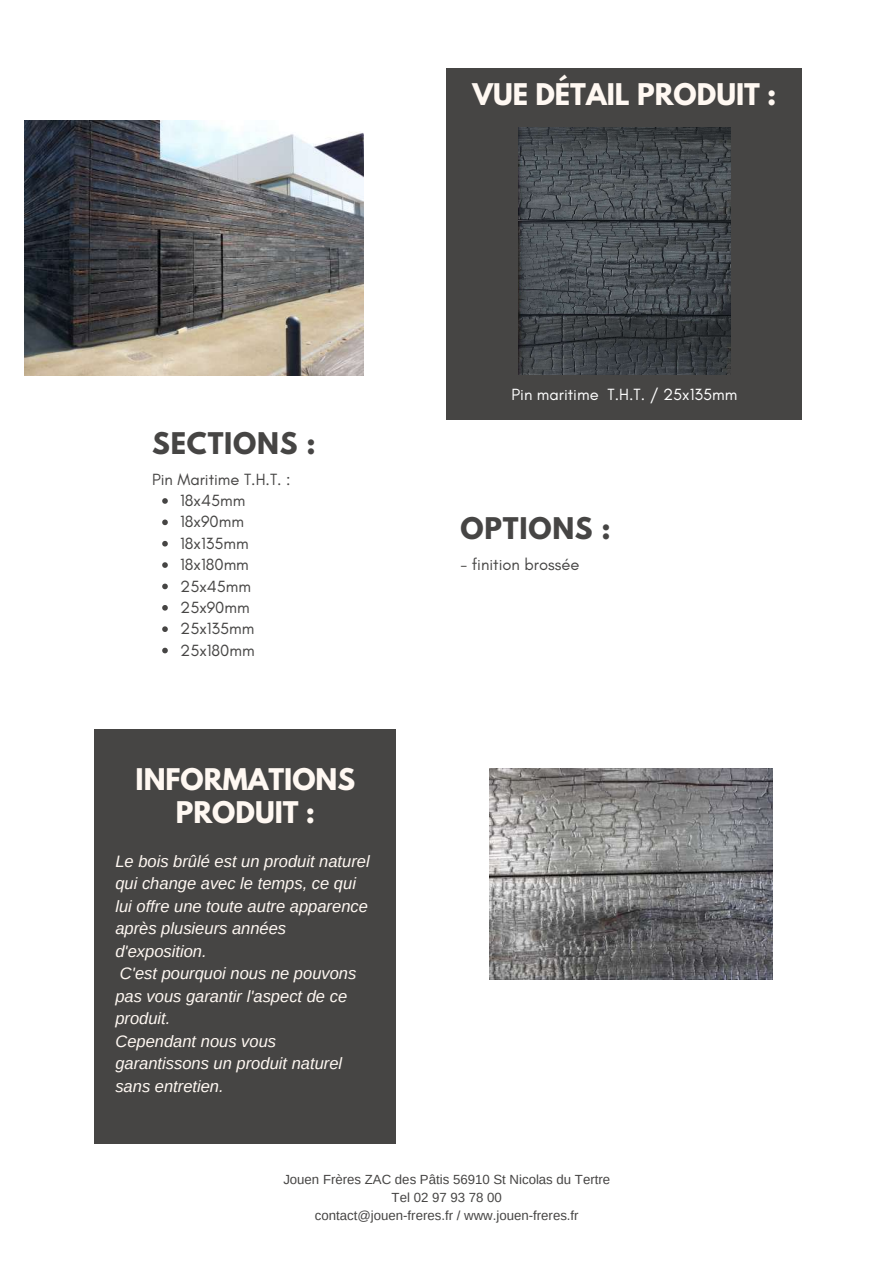
<style>
.page{position:relative;width:893px;height:1264px;background:#fff}
.page>*{position:absolute;margin:0;border:0;box-sizing:border-box;transform-origin:0 0}
.t1{font:700 26.4px/32.5px "League Spartan";color:#fff8f2;text-align:center}
.t2{font:700 26.4px "League Spartan";letter-spacing:.03em;color:#464544}
.t3{font:italic 16.5px/22.5px "Arimo";color:#fff8f2}
.t4{font:16.5px/21.3px "Glacial Indifference";color:#464544}
.t5{font:16.5px "Glacial Indifference";color:#fff}
.t6{font:13.2px/18px "Arimo";color:#464544;text-align:center}
</style>
<div class="page">
<img style="left:25px;top:121px;width:338px;height:254px">
<img style="left:490px;top:768px;width:282px;height:211px">
<div style="left:95px;top:729px;width:300px;height:415px;background:#464544"></div>
<div style="left:446px;top:68px;width:356px;height:351px;background:#464544"></div>
<img style="left:518px;top:127px;width:212px;height:248px">
<svg style="left:162px;top:498px;width:6px;height:6px"></svg>
<svg style="left:162px;top:519px;width:6px;height:6px"></svg>
<svg style="left:162px;top:541px;width:6px;height:5px"></svg>
<svg style="left:162px;top:562px;width:6px;height:6px"></svg>
<svg style="left:162px;top:583px;width:6px;height:6px"></svg>
<svg style="left:162px;top:605px;width:6px;height:5px"></svg>
<svg style="left:162px;top:626px;width:6px;height:6px"></svg>
<svg style="left:162px;top:647px;width:6px;height:6px"></svg>
<h1 class="t1" style="left:472px;top:82px;width:305px">VUE DÉTAIL PRODUIT :</h1>
<h1 class="t2" style="left:152px;top:430px;width:165px">SECTIONS :</h1>
<p class="t4" style="left:152px;top:468px;width:140px">Pin Maritime T.H.T. :</p>
<p class="t4" style="left:180px;top:489px;width:76px">18x45mm<br>18x90mm<br>18x135mm<br>18x180mm<br>25x45mm<br>25x90mm<br>25x135mm<br>25x180mm</p>
<h1 class="t1" style="left:135px;top:766px;width:221px">INFORMATIONS<br>PRODUIT :</h1>
<p class="t3" style="left:115px;top:850px;width:256px">Le bois brûlé est un produit naturel qui change avec le temps, ce qui lui offre une toute autre apparence après plusieurs années d'exposition.<br>C'est pourquoi nous ne pouvons pas vous garantir l'aspect de ce produit.<br>Cependant nous vous garantissons un produit naturel sans entretien.</p>
<p class="t5" style="left:511px;top:384px;width:227px">Pin maritime T.H.T. / 25x135mm</p>
<h1 class="t2" style="left:460px;top:515px;width:152px">OPTIONS :</h1>
<p class="t4" style="left:460px;top:553px;width:120px">- finition brossée</p>
<p class="t6" style="left:283px;top:1170px;width:328px">Jouen Frères ZAC des Pâtis 56910 St Nicolas du Tertre<br>Tel 02 97 93 78 00<br>contact@jouen-freres.fr / www.jouen-freres.fr</p>
</div>
